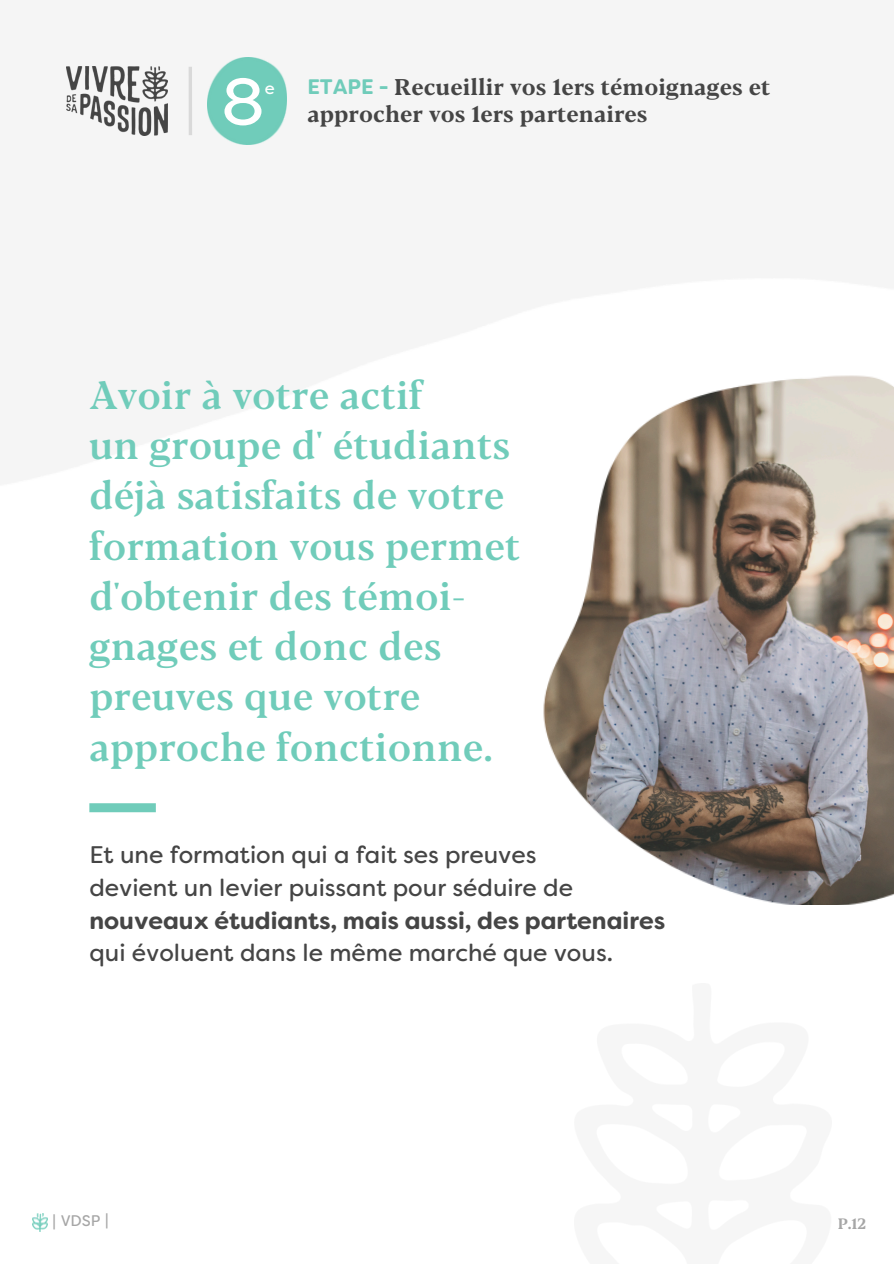
<style>
.page{position:relative;width:894px;height:1264px;background:#fff}
.page>*{position:absolute;margin:0;border:0;box-sizing:border-box;transform-origin:0 0}
.t1{font:65.85px "Filson Soft";color:#fff}
.t2{font:500 38.85px/50.2px "Blacker Text";color:#70ccba}
.t3{font:24px/32.7px "Filson Soft";color:#454545}
.t4{font:700 22.65px "Blacker Text";color:#454545}
.t5{font:16.65px "Filson Soft";color:#fff}
.t6{font:15.45px "Filson Soft";color:#a6a6a6}
.t7{font:700 15px "Blacker Text";color:#a6a6a6}
.s1{font-family:"Filson Soft";font-size:21px;color:#70ccba}
.s2{font-weight:700}
</style>
<div class="page">
<img style="left:33px;top:1213px;width:15px;height:18px">
<img style="left:89px;top:495px;width:804px;height:410px">
<img style="left:66px;top:57px;width:827px;height:438px">
<img style="left:67px;top:67px;width:100px;height:68px">
<svg style="left:188px;top:67px;width:4px;height:68px"></svg>
<img style="left:208px;top:58px;width:79px;height:86px">
<div style="left:89px;top:803px;width:67px;height:9px;background:#70ccba"></div>
<h4 class="t1" style="left:221px;top:77px;width:45px">8</h4>
<h2 class="t5" style="left:265px;top:82px;width:11px">e</h2>
<h2 class="t4" style="left:307px;top:73px;width:464px"><span class="s1">ETAPE -</span> Recueillir vos 1ers témoignages et</h2>
<h1 class="t4" style="left:307px;top:100px;width:341px">approcher vos 1ers partenaires</h1>
<p class="t2" style="left:89px;top:368px;width:432px">Avoir à votre actif<br>un groupe d' étudiants déjà satisfaits de votre formation vous permet d'obtenir des témoi&shy;gnages et donc des preuves que votre approche fonctionne.</p>
<p class="t3" style="left:89px;top:841px;width:577px">Et une formation qui a fait ses preuves<br>devient un levier puissant pour séduire de <span class="s2">nouveaux étudiants, mais aussi, des partenaires </span>qui évoluent dans le même marché que vous.</p>
<p class="t6" style="left:53px;top:1214px;width:57px">| VDSP |</p>
<p class="t7" style="left:837px;top:1214px;width:30px">P.12</p>
</div>
